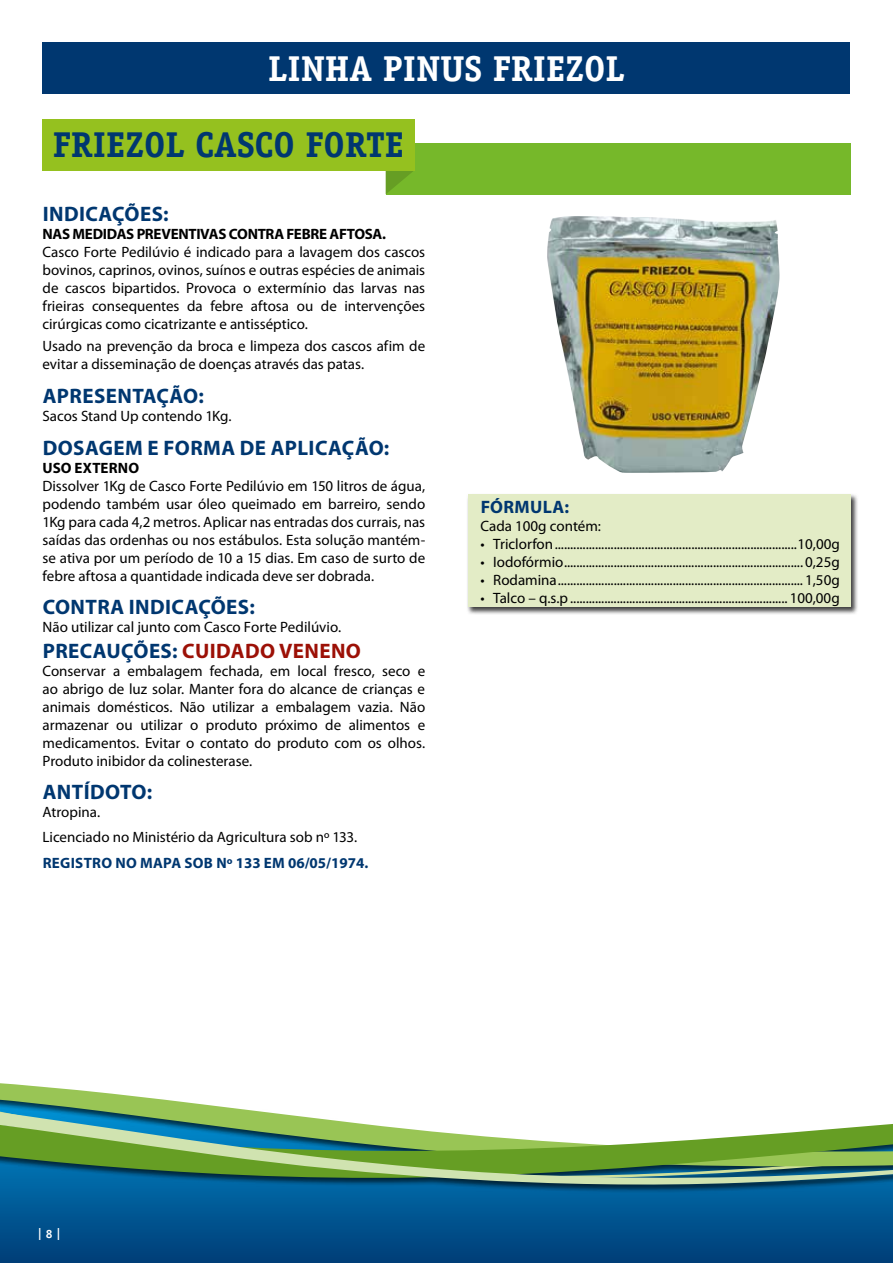
<style>
.page{position:relative;width:893px;height:1263px;background:#fff}
.page>*{position:absolute;margin:0;border:0;box-sizing:border-box;transform-origin:0 0}
.t1{font:700 36px "Officina Serif Std";color:#fff}
.t2{font:700 36px "Officina Serif Std";color:#003770}
.t3{font:700 21px "Myriad Pro";letter-spacing:.02em;color:#003770}
.t4{font:700 21px "Myriad Pro";letter-spacing:.02em;color:#9c1006}
.t5{font:700 18px "Myriad Pro";letter-spacing:.02em;color:#003770}
.t6{font:15px/18px "Myriad Pro";color:#000;text-align:justify}
.t7{font:700 15px "Myriad Pro";letter-spacing:-.015em;color:#000}
.t8{font:700 15px "Myriad Pro";letter-spacing:.02em;color:#003770}
.t9{font:700 15px "Myriad Pro";letter-spacing:.01em;color:#000}
.t10{font:700 12px "Officina Serif Std";color:#fff}
.s1{color:#003770}
</style>
<div class="page">
<svg style="left:0;top:1193px;width:893px;height:70px;background:#004f8a"></svg>
<div style="left:0;top:1082px;width:893px;height:111px;background:#000;opacity:.65"></div>
<svg style="left:0;top:1082px;width:893px;height:12px"></svg>
<svg style="left:0;top:1094px;width:893px;height:16px"></svg>
<svg style="left:0;top:1110px;width:893px;height:80px"></svg>
<div style="left:43px;top:43px;width:807px;height:51px;background:#003770"></div>
<div style="left:386px;top:143px;width:464px;height:51px;background:#76b82a"></div>
<svg style="left:386px;top:170px;width:29px;height:24px"></svg>
<div style="left:43px;top:119px;width:372px;height:51px;background:#95c11f"></div>
<div style="left:466px;top:493px;width:392px;height:122px;background:#000;opacity:.75"></div>
<div style="left:468px;top:494px;width:382px;height:113px;background:#e3ecc6"></div>
<img style="left:547px;top:216px;width:232px;height:257px">
<h1 class="t1" style="left:268px;top:46px;width:358px">LINHA PINUS FRIEZOL</h1>
<h1 class="t2" style="left:53px;top:123px;width:353px">FRIEZOL CASCO FORTE</h1>
<h2 class="t3" style="left:43px;top:200px;width:127px">INDICAÇÕES:</h2>
<p class="t7" style="left:43px;top:224px;width:345px">NAS MEDIDAS PREVENTIVAS CONTRA FEBRE AFTOSA.</p>
<p class="t6" style="left:43px;top:243px;width:384px">Casco Forte Pedilúvio é indicado para a lavagem dos cascos bovinos, caprinos, ovinos, suínos e outras espécies de animais de cascos bipartidos. Provoca o extermínio das larvas nas frieiras consequentes da febre aftosa ou de intervenções cirúrgicas como cicatrizante e antisséptico.</p>
<p class="t6" style="left:43px;top:337px;width:384px">Usado na prevenção da broca e limpeza dos cascos afim de evitar a disseminação de doenças através das patas.</p>
<h2 class="t3" style="left:43px;top:382px;width:163px">APRESENTAÇÃO:</h2>
<p class="t6" style="left:43px;top:407px;width:191px">Sacos Stand Up contendo 1Kg.</p>
<h2 class="t3" style="left:43px;top:434px;width:348px">DOSAGEM E FORMA DE APLICAÇÃO:</h2>
<p class="t9" style="left:43px;top:458px;width:98px">USO EXTERNO</p>
<p class="t6" style="left:43px;top:476px;width:384px">Dissolver 1Kg de Casco Forte Pedilúvio em 150 litros de água, podendo também usar óleo queimado em barreiro, sendo 1Kg para cada 4,2 metros. Aplicar nas entradas dos currais, nas saídas das ordenhas ou nos estábulos. Esta solução mantém&shy;se ativa por um período de 10 a 15 dias. Em caso de surto de febre aftosa a quantidade indicada deve ser dobrada.</p>
<h2 class="t3" style="left:43px;top:594px;width:214px">CONTRA INDICAÇÕES:</h2>
<p class="t6" style="left:43px;top:618px;width:300px">Não utilizar cal junto com Casco Forte Pedilúvio.</p>
<h2 class="t4" style="left:43px;top:637px;width:320px"><span class="s1">PRECAUÇÕES:</span> CUIDADO VENENO</h2>
<p class="t6" style="left:43px;top:661px;width:384px">Conservar a embalagem fechada, em local fresco, seco e ao abrigo de luz solar. Manter fora do alcance de crianças e animais domésticos. Não utilizar a embalagem vazia. Não armazenar ou utilizar o produto próximo de alimentos e medicamentos. Evitar o contato do produto com os olhos.<br>Produto inibidor da colinesterase.</p>
<h2 class="t3" style="left:43px;top:778px;width:111px">ANTÍDOTO:</h2>
<p class="t6" style="left:43px;top:800px;width:316px;line-height:24.3px">Atropina.<br>Licenciado no Ministério da Agricultura sob nº 133.</p>
<p class="t8" style="left:43px;top:853px;width:327px">REGISTRO NO MAPA SOB Nº 133 EM 06/05/1974.</p>
<p class="t5" style="left:481px;top:495px;width:90px">FÓRMULA:</p>
<p class="t6" style="left:480px;top:516px;width:122px">Cada 100g contém:</p>
<p class="t6" style="left:480px;top:534px;width:361px">• Triclorfon..............................................................................10,00g</p>
<p class="t6" style="left:480px;top:552px;width:361px">• Iodofórmio............................................................................. 0,25g</p>
<p class="t6" style="left:480px;top:570px;width:361px">• Rodamina............................................................................... 1,50g</p>
<p class="t6" style="left:480px;top:588px;width:361px">• Talco – q.s.p...................................................................... 100,00g</p>
<p class="t10" style="left:38px;top:1225px;width:25px">| 8 |</p>
</div>
